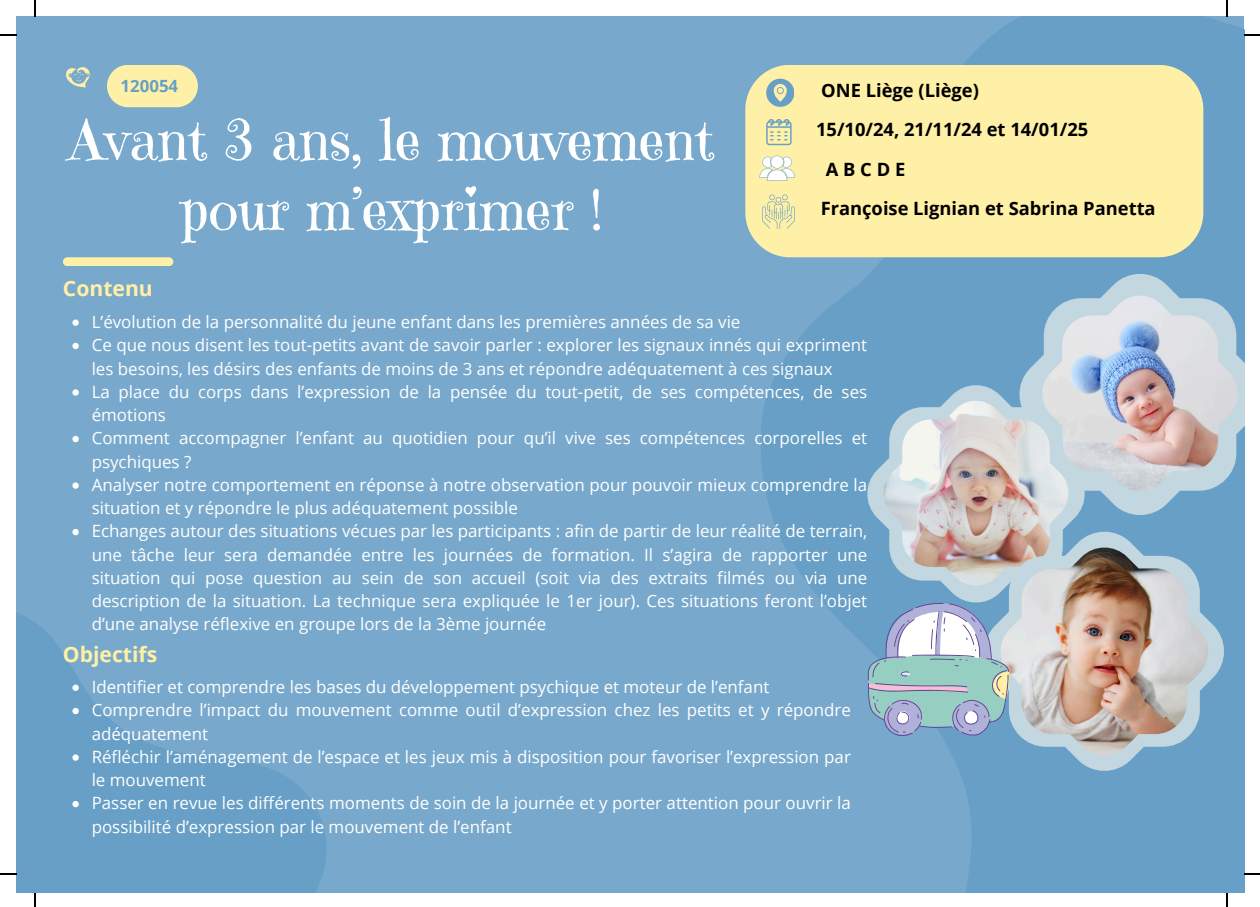
<style>
.page{position:relative;width:1260px;height:907px;background:#fff}
.page>*{position:absolute;margin:0;border:0;box-sizing:border-box;transform-origin:0 0}
.t1{font:56.4px/69.8px "Emilys Candy";color:#fff;text-align:center}
.t2{font:700 21.2px "Open Sans";color:#fff0a7}
.t3{font:700 18.4px "Open Sans";color:#000}
.t4{font:17px/23.2px "Open Sans";color:#fff}
.t5{font:700 16.8px "Open Sans";color:#679fc6}
</style>
<div class="page">
<div style="left:16px;top:16px;width:1228px;height:876px;background:#78a9cc"></div>
<svg style="left:66px;top:67px;width:24px;height:21px"></svg>
<svg style="left:761px;top:16px;width:483px;height:876px;fill:#679fc6"></svg>
<svg style="left:1019px;top:274px;width:225px;height:241px;background:#7eadcc"></svg>
<img style="left:1041px;top:295px;width:196px;height:196px">
<svg style="left:867px;top:385px;width:217px;height:217px;background:#93b8d1"></svg>
<img style="left:883px;top:401px;width:185px;height:184px">
<svg style="left:984px;top:531px;width:239px;height:240px;background:#86acc6"></svg>
<img style="left:1000px;top:547px;width:207px;height:208px">
<svg style="left:16px;top:535px;width:310px;height:357px"></svg>
<div style="left:63px;top:257px;width:110px;height:9px;background:#fff0a7;border-radius:4px"></div>
<svg style="left:107px;top:65px;width:91px;height:42px;background:#f1e8aa"></svg>
<svg style="left:867px;top:602px;width:142px;height:134px;background:#a3becd"></svg>
<svg style="left:72px;top:684px;width:7px;height:7px"></svg>
<svg style="left:72px;top:708px;width:7px;height:6px"></svg>
<svg style="left:72px;top:754px;width:7px;height:6px"></svg>
<svg style="left:72px;top:801px;width:7px;height:6px"></svg>
<svg style="left:72px;top:319px;width:7px;height:7px"></svg>
<svg style="left:72px;top:343px;width:7px;height:6px"></svg>
<svg style="left:72px;top:389px;width:7px;height:6px"></svg>
<svg style="left:72px;top:436px;width:7px;height:6px"></svg>
<svg style="left:72px;top:482px;width:7px;height:6px"></svg>
<svg style="left:72px;top:529px;width:7px;height:6px"></svg>
<div style="left:745px;top:65px;width:457px;height:192px;background:#fff0a7"></div>
<svg style="left:766px;top:79px;width:27px;height:27px"></svg>
<svg style="left:766px;top:119px;width:25px;height:26px"></svg>
<svg style="left:759px;top:155px;width:35px;height:25px"></svg>
<svg style="left:761px;top:194px;width:33px;height:35px"></svg>
<svg style="left:34px;top:0;width:2px;height:16px"></svg>
<svg style="left:0;top:34px;width:16px;height:2px"></svg>
<svg style="left:1226px;top:0;width:1px;height:16px"></svg>
<svg style="left:1244px;top:34px;width:15px;height:2px"></svg>
<svg style="left:34px;top:892px;width:2px;height:15px"></svg>
<svg style="left:0;top:873px;width:16px;height:1px"></svg>
<svg style="left:1226px;top:892px;width:1px;height:15px"></svg>
<svg style="left:1244px;top:873px;width:15px;height:1px"></svg>
<h4 class="t5" style="left:121px;top:74px;width:59px">120054</h4>
<h1 class="t1" style="left:69px;top:105px;width:646px">Avant 3 ans, le mouvement pour m’exprimer !</h1>
<p class="t2" style="left:63px;top:274px;width:91px">Contenu</p>
<p class="t3" style="left:821px;top:78px;width:159px">ONE Liège (Liège)</p>
<p class="t3" style="left:815px;top:116px;width:273px">15/10/24, 21/11/24 et 14/01/25</p>
<p class="t3" style="left:825px;top:156px;width:81px">ABCDE</p>
<p class="t3" style="left:820px;top:195px;width:336px">Françoise Lignian et Sabrina Panetta</p>
<p class="t4" style="left:92px;top:310px;width:777px">L’évolution de la personnalité du jeune enfant dans les premières années de sa vie<br>Ce que nous disent les tout-petits avant de savoir parler : explorer les signaux innés qui expriment les besoins, les désirs des enfants de moins de 3 ans et répondre adéquatement à ces signaux<br>La place du corps dans l’expression de la pensée du tout-petit, de ses compétences, de ses émotions<br>Comment accompagner l’enfant au quotidien pour qu’il vive ses compétences corporelles et psychiques ?<br>Analyser notre comportement en réponse à notre observation pour pouvoir mieux comprendre la situation et y répondre le plus adéquatement possible<br>Echanges autour des situations vécues par les participants : afin de partir de leur réalité de terrain, une tâche leur sera demandée entre les journées de formation. Il s’agira de rapporter une situation qui pose question au sein de son accueil (soit via des extraits filmés ou via une description de la situation. La technique sera expliquée le 1er jour). Ces situations feront l’objet d’une analyse réflexive en groupe lors de la 3ème journée</p>
<p class="t2" style="left:63px;top:639px;width:96px">Objectifs</p>
<p class="t4" style="left:92px;top:675px;width:760px">Identifier et comprendre les bases du développement psychique et moteur de l’enfant Comprendre l’impact du mouvement comme outil d’expression chez les petits et y répondre adéquatement<br>Réfléchir l’aménagement de l’espace et les jeux mis à disposition pour favoriser l’expression par le mouvement<br>Passer en revue les différents moments de soin de la journée et y porter attention pour ouvrir la possibilité d’expression par le mouvement de l’enfant</p>
</div>
